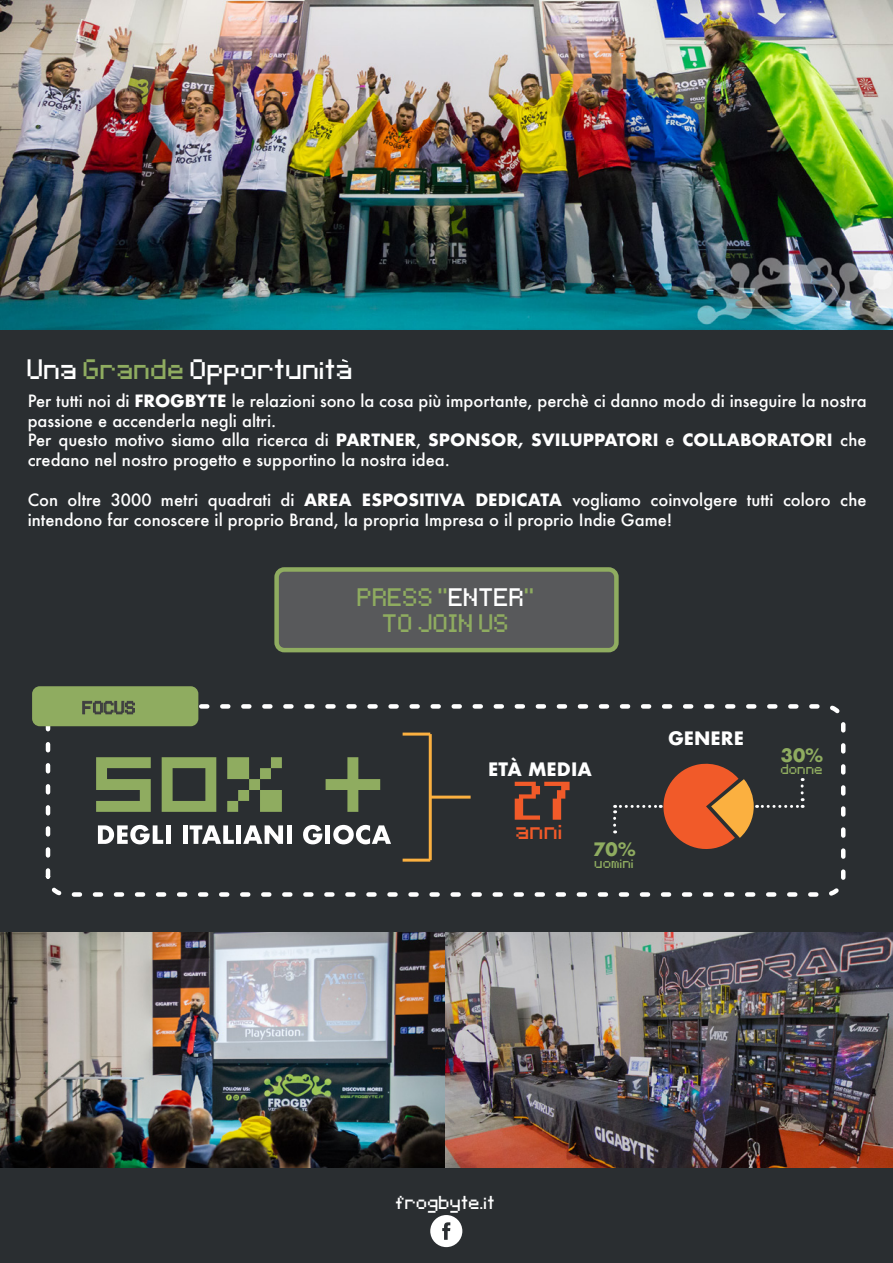
<style>
.page{position:relative;width:893px;height:1263px;background:#2a2e31}
.page>*{position:absolute;margin:0;border:0;box-sizing:border-box;transform-origin:0 0}
.t1{font:135px "Game Over";color:#f15a29}
.t2{font:45px "Pixeltype";color:#fff}
.t3{font:40.5px "Pixeltype";color:#8fac60}
.t4{font:37.5px "Pixeltype";color:#f15a29}
.t5{font:30px "Pixeltype";color:#fff}
.t6{font:28.5px "Pixeltype";color:#3f3f40}
.t7{font:22.5px "Pixeltype";color:#8fac60}
.t8{font:700 18px "Futura";color:#fff}
.t9{font:700 18px "Futura";color:#8fac60}
.t10{font:500 16.5px/19.8px "Futura";color:#fff}
.s1{color:#8fac60}
.s2{font-weight:700}
.s3{color:#fff}
</style>
<div class="page">
<svg style="left:430px;top:1215px;width:32px;height:32px"></svg>
<img style="left:0;top:0;width:893px;height:329px">
<img style="left:0;top:932px;width:893px;height:235px">
<div style="left:46px;top:704px;width:799px;height:193px;border:4px dashed #fff;border-radius:18px"></div>
<div style="left:32px;top:686px;width:166px;height:40px;background:#8fac60;border-radius:8px"></div>
<div style="left:277px;top:569px;width:339px;height:81px;background:#58595b;border-radius:8px"></div>
<div style="left:274px;top:567px;width:345px;height:85px;border:4px solid #8fac60;border-radius:8px"></div>
<svg style="left:82px;top:701px;width:53px;height:14px"></svg>
<svg style="left:96px;top:757px;width:55px;height:55px"></svg>
<svg style="left:162px;top:757px;width:54px;height:55px"></svg>
<svg style="left:227px;top:757px;width:55px;height:55px"></svg>
<svg style="left:326px;top:757px;width:54px;height:55px"></svg>
<svg style="left:98px;top:825px;width:65px;height:19px"></svg>
<div style="left:166px;top:825px;width:5px;height:19px;background:#fff"></div>
<div style="left:183px;top:825px;width:5px;height:19px;background:#fff"></div>
<svg style="left:190px;top:825px;width:44px;height:19px"></svg>
<div style="left:236px;top:825px;width:5px;height:19px;background:#fff"></div>
<svg style="left:243px;top:825px;width:40px;height:19px"></svg>
<div style="left:287px;top:825px;width:5px;height:19px;background:#fff"></div>
<svg style="left:303px;top:825px;width:19px;height:19px"></svg>
<div style="left:325px;top:825px;width:5px;height:19px;background:#fff"></div>
<svg style="left:333px;top:825px;width:58px;height:19px"></svg>
<hr style="left:403px;top:732px;width:27px;height:3px;background:#fbb040">
<hr style="left:430px;top:796px;width:41px;height:3px;background:#fbb040">
<hr style="left:403px;top:859px;width:27px;height:3px;background:#fbb040">
<hr style="left:429px;top:734px;width:3px;height:126px;background:#fbb040">
<svg style="left:613px;top:763px;width:191px;height:86px"></svg>
<svg style="left:342px;top:359px;width:6px;height:3px"></svg>
<h2 class="t2" style="left:28px;top:337px;width:328px">Una <span class="s1">Grande</span> Opportunita</h2>
<p class="t10" style="left:28px;top:391px;width:840px">Per tutti noi di <span class="s2">FROGBYTE</span> le relazioni sono la cosa più importante, perchè ci danno modo di inseguire la nostra passione e accenderla negli altri.<br>Per questo motivo siamo alla ricerca di <span class="s2">PARTNER</span>, <span class="s2">SPONSOR, SVILUPPATORI</span> e <span class="s2">COLLABORATORI</span> che credano nel nostro progetto e supportino la nostra idea.</p>
<p class="t10" style="left:28px;top:490px;width:840px">Con oltre 3000 metri quadrati di <span class="s2">AREA ESPOSITIVA DEDICATA</span> vogliamo coinvolgere tutti coloro che intendono far conoscere il proprio Brand, la propria Impresa o il proprio Indie Game!</p>
<h3 class="t6" style="left:83px;top:687px;width:55px">FOCUS</h3>
<h3 class="t3" style="left:358px;top:568px;width:179px">PRESS “<span class="s3">ENTER</span>”</h3>
<h3 class="t3" style="left:383px;top:594px;width:128px">TO JOIN US</h3>
<p class="t8" style="left:488px;top:756px;width:105px">ETÀ MEDIA</p>
<h1 class="t1" style="left:510px;top:694px;width:61px">27</h1>
<h3 class="t4" style="left:517px;top:804px;width:48px">anni</h3>
<p class="t9" style="left:593px;top:836px;width:44px">70%</p>
<h3 class="t7" style="left:595px;top:847px;width:41px">uomini</h3>
<p class="t8" style="left:668px;top:726px;width:77px">GENERE</p>
<p class="t9" style="left:781px;top:742px;width:44px">30%</p>
<h3 class="t7" style="left:781px;top:753px;width:44px">donne</h3>
<h3 class="t5" style="left:396px;top:1181px;width:101px">frogbyte.it</h3>
</div>
